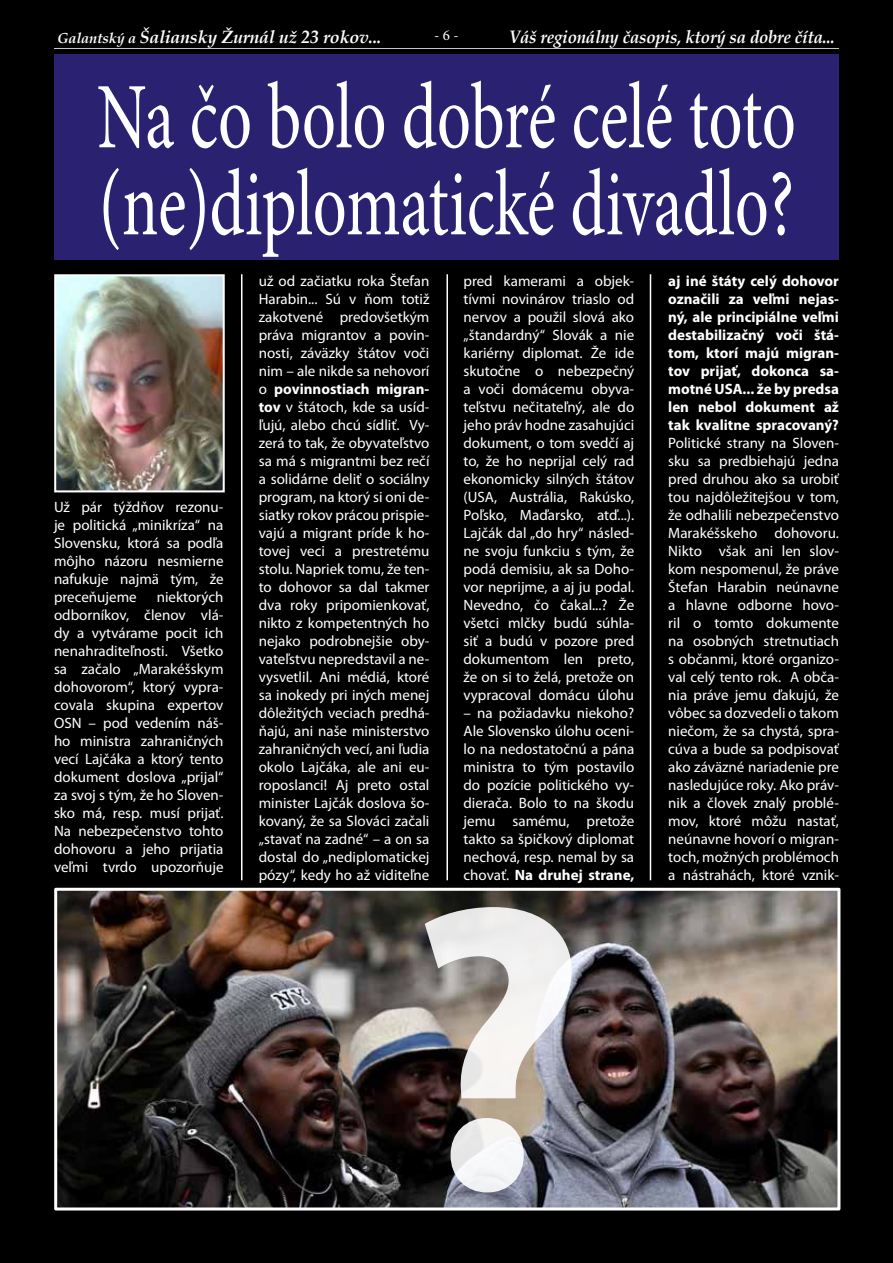
<style>
.page{position:relative;width:893px;height:1263px;background:#000}
.page>*{position:absolute;margin:0;border:0;box-sizing:border-box;transform-origin:0 0}
.t1{font:700 409.35px "Myriad Pro";color:#fff}
.t2{font:93.75px/87px "Minion Pro";letter-spacing:-.005em;color:#fff;scale:.71 1}
.t3{font:italic 700 18px "Book Antiqua";letter-spacing:-.01em;color:#fff;scale:.93 1}
.t4{font:italic 700 17.7px "Book Antiqua";letter-spacing:-.01em;color:#fff}
.t5{font:15px/18px "Myriad Pro";color:#fff;text-align:justify}
.t6{font:700 15px/18px "Myriad Pro";color:#fff;text-align:justify}
.t7{font:15px "Minion Pro";color:#fff}
.s1{font-size:14.55px}
.s2{font-weight:700}
</style>
<div class="page">
<div style="left:54px;top:54px;width:785px;height:205px;background:#2b2171"></div>
<img style="left:57px;top:277px;width:165px;height:212px">
<div style="left:54px;top:274px;width:171px;height:218px;border:2px solid #fff"></div>
<hr style="left:241px;top:274px;width:1px;height:606px;background:#fff">
<hr style="left:650px;top:274px;width:1px;height:606px;background:#fff">
<hr style="left:446px;top:274px;width:2px;height:606px;background:#fff">
<img style="left:58px;top:892px;width:778px;height:314px">
<div style="left:54px;top:888px;width:786px;height:322px;border:3px solid #fff"></div>
<hr style="left:54px;top:47px;width:785px;height:2px;background:#fff">
<div style="left:54px;top:24px;width:785px;height:24px;background:#000"></div>
<p class="t4" style="left:57px;top:24px;width:326px"><span class="s1">Galantský a</span> Šaliansky Žurnál už 23 rokov...</p>
<p class="t7" style="left:434px;top:26px;width:26px">- 6 -</p>
<p class="t3" style="left:509px;top:24px;width:352px">Váš regionálny časopis, ktorý sa dobre číta...</p>
<h2 class="t2" style="left:97px;top:78px;width:986px">Na čo bolo dobré celé toto (ne)diplomatické divadlo?</h2>
<p class="t5" style="left:54px;top:498px;width:171px">Už pár týždňov rezonu&shy;je politická „minikríza“ na Slovensku, ktorá sa podľa môjho názoru nesmierne nafukuje najmä tým, že preceňujeme</p>
<p class="t5" style="left:54px;top:588px;width:171px;text-indent:103px">niektorých odborníkov, členov vlá&shy;dy a vytvárame pocit ich nenahraditeľnosti. Všetko sa začalo „Marakéšskym dohovorom“, ktorý vypra&shy;covala skupina expertov OSN – pod vedením náš&shy;ho ministra zahraničných vecí Lajčáka a ktorý tento dokument doslova „prijal“ za svoj s tým, že ho Sloven&shy;sko má, resp. musí prijať.<br>Na nebezpečenstvo tohto dohovoru a jeho prijatia veľmi tvrdo upozorňuje</p>
<p class="t5" style="left:259px;top:272px;width:172px">už od začiatku roka Štefan Harabin... Sú v ňom totiž zakotvené predovšetkým práva migrantov a povin&shy;nosti, záväzky štátov voči nim – ale nikde sa nehovorí o <span class="s2">povinnostiach migran&shy;tov</span> v štátoch, kde sa usíd&shy;ľujú, alebo chcú sídliť. Vy&shy;zerá to tak, že obyvateľstvo sa má s migrantmi bez rečí a solidárne deliť o sociálny program, na ktorý si oni de&shy;siatky rokov prácou prispie&shy;vajú a migrant príde k ho&shy;tovej veci a prestretému stolu. Napriek tomu, že ten&shy;to dohovor sa dal takmer dva roky pripomienkovať, nikto z kompetentných ho nejako podrobnejšie oby&shy;vateľstvu nepredstavil a ne&shy;vysvetlil. Ani médiá, ktoré sa inokedy pri iných menej dôležitých veciach predhá&shy;ňajú, ani naše ministerstvo zahraničných vecí, ani ľudia okolo Lajčáka, ale ani eu&shy;roposlanci! Aj preto ostal minister Lajčák doslova šo&shy;kovaný, že sa Slováci začali „stavať na zadné“ – a on sa dostal do „nediplomatickej pózy“, kedy ho až viditeľne</p>
<p class="t5" style="left:463px;top:272px;width:172px">pred kamerami a objek&shy;tívmi novinárov triaslo od nervov a použil slová ako „štandardný“ Slovák a nie kariérny diplomat. Že ide skutočne o nebezpečný a voči domácemu obyva&shy;teľstvu nečitateľný, ale do jeho práv hodne zasahujúci dokument, o tom svedčí aj to, že ho neprijal celý rad ekonomicky silných štátov (USA, Austrália, Rakúsko, Poľsko, Maďarsko, atď...).<br>Lajčák dal „do hry“ násled&shy;ne svoju funkciu s tým, že podá demisiu, ak sa Doho&shy;vor neprijme, a aj ju podal.<br>Nevedno, čo čakal...? Že všetci mlčky budú súhla&shy;siť a budú v pozore pred dokumentom len preto, že on si to želá, pretože on vypracoval domácu úlohu</p>
<p class="t5" style="left:463px;top:704px;width:172px">– na požiadavku niekoho?<br>Ale Slovensko úlohu oceni&shy;lo na nedostatočnú a pána ministra to tým postavilo do pozície politického vy&shy;dierača. Bolo to na škodu jemu samému, pretože takto sa špičkový diplomat nechová, resp. nemal by sa chovať. <span class="s2">Na druhej strane,</span></p>
<h1 class="t1" style="left:405px;top:821px;width:184px">?</h1>
<p class="t6" style="left:668px;top:272px;width:172px">aj iné štáty celý dohovor označili za veľmi nejas&shy;ný, ale principiálne veľmi destabilizačný voči štá&shy;tom, ktorí majú migran&shy;tov prijať, dokonca sa&shy;motné USA... že by predsa len nebol dokument až tak kvalitne spracovaný?</p>
<p class="t5" style="left:668px;top:434px;width:172px">Politické strany na Sloven&shy;sku sa predbiehajú jedna pred druhou ako sa urobiť tou najdôležitejšou v tom, že odhalili nebezpečenstvo Marakéšskeho dohovoru.<br>Nikto však ani len slov&shy;kom nespomenul, že práve Štefan Harabin neúnavne a hlavne odborne hovo&shy;ril o tomto dokumente na osobných stretnutiach s občanmi, ktoré organizo&shy;val celý tento rok. A obča&shy;nia práve jemu ďakujú, že vôbec sa dozvedeli o takom niečom, že sa chystá, spra&shy;cúva a bude sa podpisovať ako záväzné nariadenie pre nasledujúce roky. Ako práv&shy;nik a človek znalý problé&shy;mov, ktoré môžu nastať, neúnavne hovorí o migran&shy;toch, možných problémoch a nástrahách, ktoré vznik-</p>
</div>
